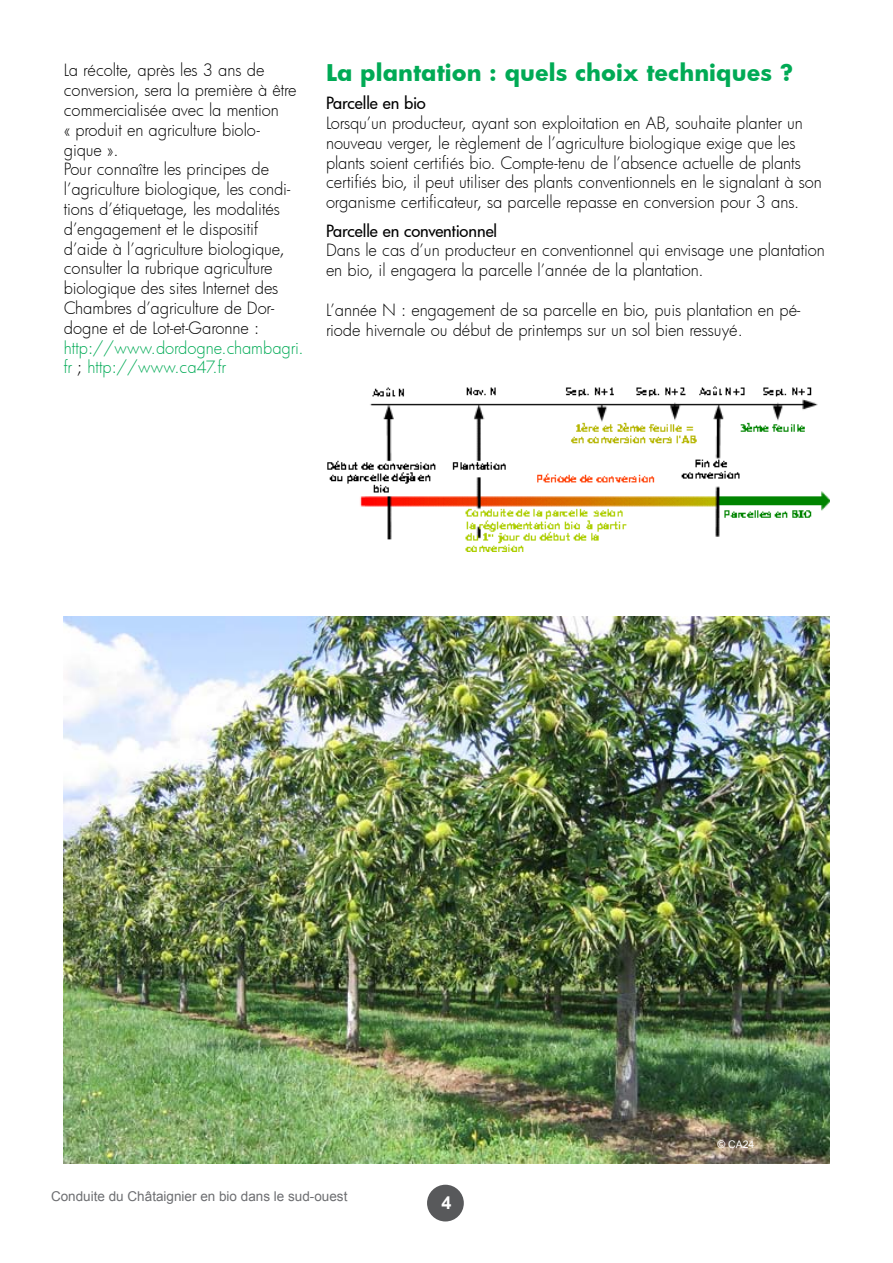
<style>
.page{position:relative;width:893px;height:1263px;background:#fff}
.page>*{position:absolute;margin:0;border:0;box-sizing:border-box;transform-origin:0 0}
.t1{font:700 22.5px "Futura";color:#0a5}
.t2{font:700 18px "Arial";color:#fff}
.t3{font:300 16.5px/19.8px "Futura";letter-spacing:-.005em;color:#000}
.t4{font:300 16.5px/19.8px "Futura";color:#0a5}
.t5{font:500 16.5px "Futura";letter-spacing:-.005em;color:#000}
.t6{font:13.5px "Arial";color:#6d6e71}
.t7{font:10.5px "Arial";color:#fff}
.s1{color:#000}
</style>
<div class="page">
<div style="left:427px;top:1185px;width:37px;height:36px;background:#58595b;border-radius:50%"></div>
<img style="left:327px;top:386px;width:502px;height:166px">
<img style="left:64px;top:617px;width:765px;height:546px">
<p class="t3" style="left:64px;top:60px;width:234px">La récolte, après les 3 ans de conversion, sera la première à être commercialisée avec la mention<br>« produit en agriculture biolo&shy;gique ».<br>Pour connaître les principes de l’agriculture biologique, les condi&shy;tions d’étiquetage, les modalités d’engagement et le dispositif d’aide à l’agriculture biologique, consulter la rubrique agriculture biologique des sites Internet des<br>Chambres d’agriculture de Dor&shy;dogne et de Lot-et-Garonne :</p>
<p class="t4" style="left:64px;top:337px;width:241px">http://www.dordogne.chambagri. fr <span class="s1">;</span> http://www.ca47.fr</p>
<h1 class="t1" style="left:326px;top:57px;width:469px">La plantation : quels choix techniques ?</h1>
<p class="t5" style="left:326px;top:92px;width:101px">Parcelle en bio</p>
<p class="t3" style="left:326px;top:113px;width:497px">Lorsqu’un producteur, ayant son exploitation en AB, souhaite planter un nouveau verger, le règlement de l’agriculture biologique exige que les plants soient certifiés bio. Compte-tenu de l’absence actuelle de plants certifiés bio, il peut utiliser des plants conventionnels en le signalant à son organisme certificateur, sa parcelle repasse en conversion pour 3 ans.</p>
<p class="t5" style="left:326px;top:219px;width:173px">Parcelle en conventionnel</p>
<p class="t3" style="left:326px;top:240px;width:500px">Dans le cas d’un producteur en conventionnel qui envisage une plantation en bio, il engagera la parcelle l’année de la plantation.</p>
<p class="t3" style="left:326px;top:299px;width:476px">L’année N : engagement de sa parcelle en bio, puis plantation en pé&shy;riode hivernale ou début de printemps sur un sol bien ressuyé.</p>
<p class="t7" style="left:717px;top:1137px;width:38px">© CA24</p>
<p class="t6" style="left:51px;top:1188px;width:298px">Conduite du Châtaignier en bio dans le sud-ouest</p>
<p class="t2" style="left:441px;top:1191px;width:12px">4</p>
</div>
